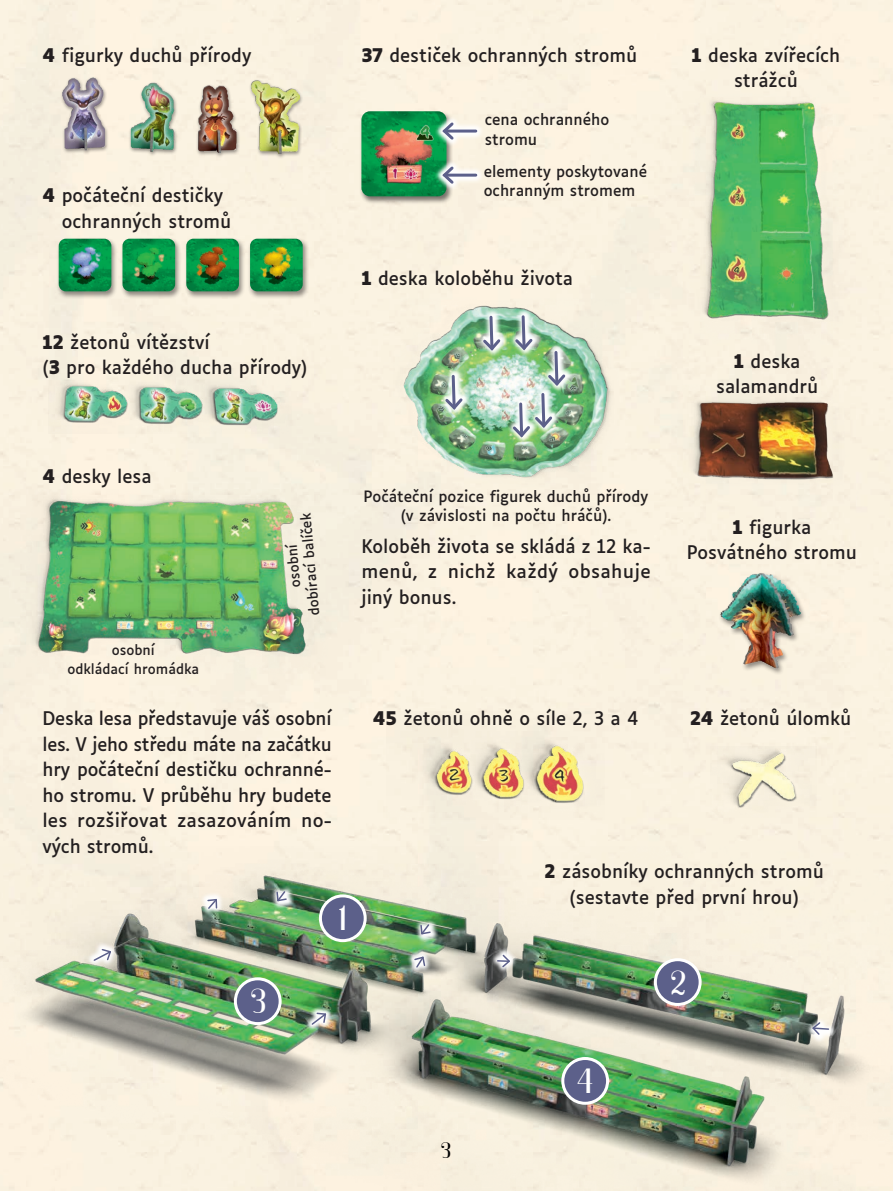
<style>
.page{position:relative;width:893px;height:1191px;background:#fff}
.page>*{position:absolute;margin:0;border:0;box-sizing:border-box;transform-origin:0 0}
.t1{font:46.5px "Strazcovelesa";color:#fff}
.t2{font:30px "Natural";color:#000001}
.t3{font:18px/25.5px "Luciole";color:#231f20;text-align:center}
.t4{font:15px/19.2px "Luciole";color:#231f20}
.t5{font:13.5px/16.5px "Luciole";color:#231f20;text-align:center}
.s1{font-weight:700}
</style>
<div class="page">
<img style="left:49px;top:373px;width:243px;height:61px">
<img style="left:710px;top:747px;width:107px;height:70px">
<div style="left:60px;top:77px;width:243px;height:82px;background:#231f20;opacity:.5"></div>
<img style="left:62px;top:77px;width:237px;height:76px">
<img style="left:705px;top:555px;width:116px;height:127px">
<img style="left:4px;top:482px;width:332px;height:203px">
<img style="left:668px;top:385px;width:191px;height:115px">
<img style="left:394px;top:297px;width:224px;height:189px">
<img style="left:683px;top:87px;width:161px;height:258px">
<img style="left:0;top:846px;width:893px;height:345px">
<img style="left:437px;top:307px;width:136px;height:138px">
<div style="left:320px;top:896px;width:45px;height:44px;background:#5c608a;border-radius:50%"></div>
<div style="left:319px;top:894px;width:48px;height:48px;border:3px solid #fff;border-radius:50%"></div>
<div style="left:235px;top:978px;width:45px;height:45px;background:#5c608a;border-radius:50%"></div>
<div style="left:234px;top:977px;width:48px;height:48px;border:3px solid #fff;border-radius:50%"></div>
<div style="left:563px;top:1058px;width:45px;height:45px;background:#5c608a;border-radius:50%"></div>
<div style="left:561px;top:1057px;width:48px;height:47px;border:3px solid #fff;border-radius:50%"></div>
<div style="left:655px;top:959px;width:45px;height:45px;background:#5c608a;border-radius:50%"></div>
<div style="left:654px;top:958px;width:48px;height:48px;border:3px solid #fff;border-radius:50%"></div>
<div style="left:184px;top:238px;width:61px;height:61px;background:#231f20;opacity:.5"></div>
<img style="left:186px;top:239px;width:53px;height:52px">
<div style="left:247px;top:238px;width:62px;height:61px;background:#231f20;opacity:.5"></div>
<img style="left:250px;top:239px;width:53px;height:52px">
<div style="left:56px;top:238px;width:62px;height:61px;background:#231f20;opacity:.5"></div>
<img style="left:59px;top:239px;width:52px;height:52px">
<div style="left:120px;top:238px;width:61px;height:61px;background:#231f20;opacity:.5"></div>
<img style="left:122px;top:239px;width:53px;height:52px">
<img style="left:386px;top:711px;width:218px;height:109px">
<div style="left:359px;top:111px;width:94px;height:93px;background:#231f20;opacity:.6"></div>
<img style="left:361px;top:111px;width:85px;height:85px">
<svg style="left:435px;top:159px;width:50px;height:32px"></svg>
<hr style="left:444px;top:174px;width:32px;height:3px;background:#5c608a">
<svg style="left:440px;top:164px;width:16px;height:22px"></svg>
<svg style="left:435px;top:115px;width:50px;height:32px"></svg>
<hr style="left:444px;top:130px;width:32px;height:3px;background:#5c608a">
<svg style="left:440px;top:120px;width:16px;height:22px"></svg>
<svg style="left:85px;top:939px;width:35px;height:32px"></svg>
<svg style="left:304px;top:1005px;width:30px;height:27px"></svg>
<svg style="left:310px;top:1011px;width:17px;height:15px"></svg>
<svg style="left:486px;top:943px;width:35px;height:35px"></svg>
<svg style="left:801px;top:1009px;width:39px;height:39px;background:#a4a59f"></svg>
<svg style="left:268px;top:883px;width:27px;height:26px"></svg>
<svg style="left:199px;top:890px;width:27px;height:27px"></svg>
<img style="left:406px;top:916px;width:33px;height:60px">
<p class="t3" style="left:43px;top:41px;width:210px"><span class="s1">4</span> figurky duchů přírody</p>
<p class="t3" style="left:62px;top:181px;width:171px;text-align:left;text-indent:-19px"><span class="s1">4</span> počáteční destičky ochranných stromů</p>
<p class="t3" style="left:43px;top:328px;width:266px;text-align:left"><span class="s1">12</span> žetonů vítězství<br>(<span class="s1">3</span> pro každého ducha přírody)</p>
<p class="t3" style="left:361px;top:41px;width:277px"><span class="s1">37</span> destiček ochranných stromů</p>
<p class="t4" style="left:485px;top:109px;width:126px">cena ochranného stromu</p>
<p class="t4" style="left:484px;top:160px;width:165px">elementy poskytované ochranným stromem</p>
<p class="t3" style="left:361px;top:264px;width:213px"><span class="s1">1</span> deska koloběhu života</p>
<p class="t3" style="left:692px;top:41px;width:150px"><span class="s1">1</span> deska zvířecích strážců</p>
<p class="t3" style="left:716px;top:347px;width:104px"><span class="s1">1</span> deska salamandrů</p>
<p class="t3" style="left:43px;top:462px;width:111px"><span class="s1">4</span> desky lesa</p>
<p class="t5" style="left:67px;top:639px;width:133px;line-height:19.2px">osobní<br>odkládací hromádka</p>
<p class="t5" style="left:289px;top:617px;width:104px;rotate:-95deg">osobní<br>dobírací balíček</p>
<p class="t3" style="left:43px;top:704px;width:291px;text-align:justify">Deska lesa představuje váš osobní les. V jeho středu máte na začátku hry počáteční destičku ochranné&shy;ho stromu. V průběhu hry budete les rozšiřovat zasazováním no&shy;vých stromů.</p>
<h1 class="t1" style="left:339px;top:895px;width:10px">1</h1>
<p class="t4" style="left:364px;top:485px;width:286px;text-align:center">Počáteční pozice figurek duchů přírody (v závislosti na počtu hráčů).</p>
<p class="t3" style="left:361px;top:532px;width:291px;text-align:justify">Koloběh života se skládá z 12 ka&shy;menů, z nichž každý obsahuje jiný bonus.</p>
<p class="t3" style="left:687px;top:513px;width:172px"><span class="s1">1</span> figurka<br>Posvátného stromu</p>
<p class="t3" style="left:373px;top:704px;width:267px"><span class="s1">45</span> žetonů ohně o síle 2, 3 a 4</p>
<p class="t3" style="left:690px;top:704px;width:163px"><span class="s1">24</span> žetonů úlomků</p>
<p class="t3" style="left:545px;top:857px;width:281px"><span class="s1">2</span> zásobníky ochranných stromů (sestavte před první hrou)</p>
<h1 class="t1" style="left:251px;top:978px;width:17px">3</h1>
<h1 class="t1" style="left:671px;top:960px;width:19px">2</h1>
<h2 class="t2" style="left:441px;top:1135px;width:12px">3</h2>
<h1 class="t1" style="left:578px;top:1058px;width:18px">4</h1>
</div>
